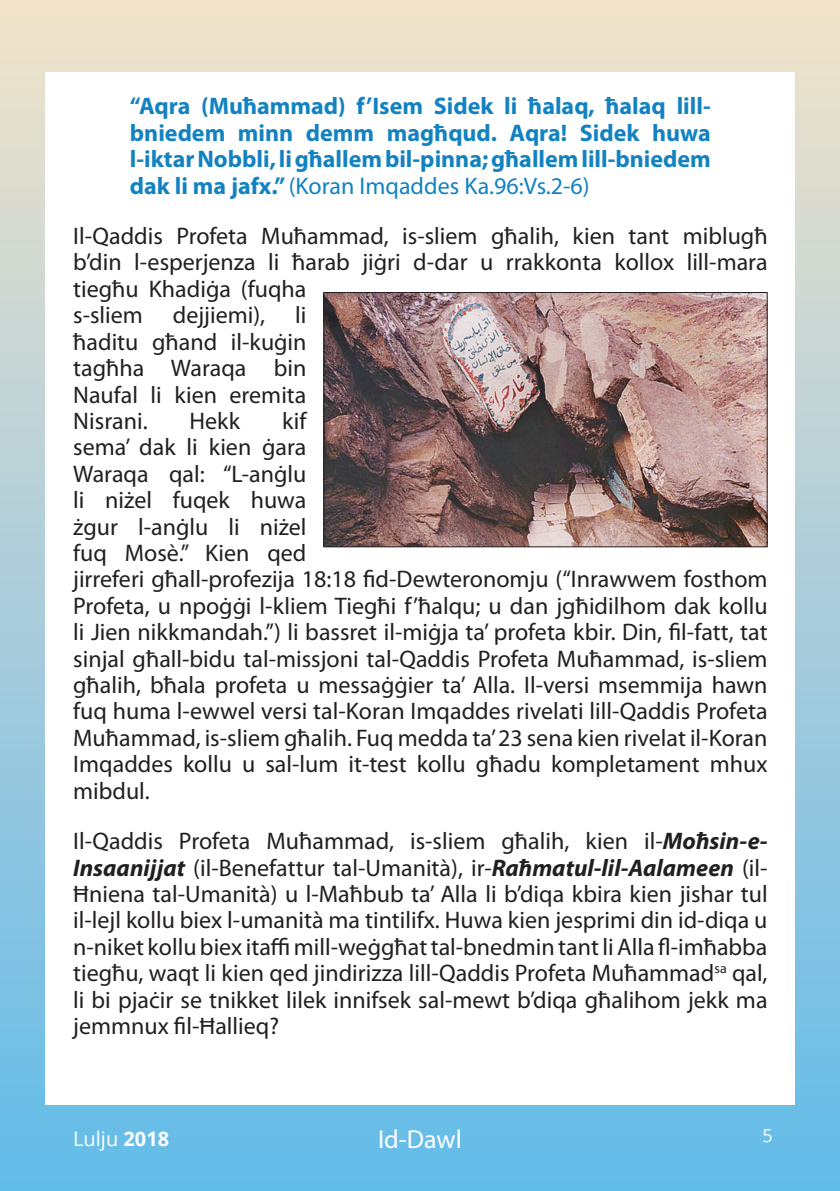
<style>
.page{position:relative;width:840px;height:1191px;background:#fff}
.page>*{position:absolute;margin:0;border:0;box-sizing:border-box;transform-origin:0 0}
.t1{font:26px "Myriad Pro";color:#fff}
.t2{font:24px/26.4px "Myriad Pro";color:#231f20}
.t3{font:700 24px/26.4px "Myriad Pro";color:#1282c1;text-align:justify}
.t4{font:20px "Open Sans";color:#fff}
.t5{font:18px "Open Sans";color:#fff}
.s1{font-weight:400}
.s2{font-weight:700;font-style:italic}
.s3{font-weight:700}
</style>
<div class="page">
<img style="left:0;top:0;width:839px;height:1191px">
<div style="left:45px;top:72px;width:749px;height:1032px;background:#fff"></div>
<img style="left:325px;top:294px;width:440px;height:251px">
<div style="left:323px;top:292px;width:444px;height:255px;border:1px solid #231f20"></div>
<p class="t3" style="left:130px;top:92px;width:582px">“Aqra (Muħammad) f’Isem Sidek li ħalaq, ħalaq lill&shy;bniedem minn demm magħqud. Aqra! Sidek huwa l-iktar Nobbli, li għallem bil-pinna; għallem lill-bniedem dak li ma jafx.” <span class="s1">(Koran Imqaddes Ka.96:Vs.2-6)</span></p>
<p class="t2" style="left:73px;top:222px;width:695px">Il-Qaddis Profeta Muħammad, is-sliem għalih, kien tant miblugħ b’din l-esperjenza li ħarab jiġri d-dar u rrakkonta kollox lill-mara tiegħu Khadiġa (fuqha<br>s-sliem dejjiemi), li<br>ħaditu għand il-kuġin<br>tagħha Waraqa bin<br>Naufal li kien eremita<br>Nisrani.</p>
<p class="t2" style="left:73px;top:407px;width:695px;text-indent:209px">kif<br>sema’ dak li kien ġara<br>Waraqa qal: “L-anġlu<br>li niżel fuqek huwa<br>żgur l-anġlu li niżel<br>fuq Mosè.” Kien qed<br>jirreferi għall-profezija 18:18 fid-Dewteronomju (“Inrawwem fosthom Profeta, u npoġġi l-kliem Tiegħi f’ħalqu; u dan jgħidilhom dak kollu li Jien nikkmandah.”) li bassret il-miġja ta’ profeta kbir. Din, fil-fatt, tat sinjal għall-bidu tal-missjoni tal-Qaddis Profeta Muħammad, is-sliem għalih, bħala profeta u messaġġier ta’ Alla. Il-versi msemmija hawn fuq huma l-ewwel versi tal-Koran Imqaddes rivelati lill-Qaddis Profeta Muħammad, is-sliem għalih. Fuq medda ta’ 23 sena kien rivelat il-Koran Imqaddes kollu u sal-lum it-test kollu għadu kompletament mhux mibdul.</p>
<p class="t2" style="left:73px;top:827px;width:695px;text-align:justify">Il-Qaddis Profeta Muħammad, is-sliem għalih, kien il-<span class="s2">Moħsin-e-Insaanijjat</span> (il-Benefattur tal-Umanità), ir-<span class="s2">Raħmatul-lil-Aalameen</span> (il-Ħniena tal-Umanità) u l-Maħbub ta’ Alla li b’diqa kbira kien jishar tul il-lejl kollu biex l-umanità ma tintilifx. Huwa kien jesprimi din id-diqa u n-niket kollu biex itaffi mill-weġgħat tal-bnedmin tant li Alla fl-imħabba tiegħu, waqt li kien qed jindirizza lill-Qaddis Profeta Muħammad<sup>sa</sup> qal, li bi pjaċir se tnikket lilek innifsek sal-mewt b’diqa għalihom jekk ma jemmnux fil-Ħallieq?</p>
<p class="t2" style="left:189px;top:407px;width:52px">Hekk</p>
<p class="t4" style="left:73px;top:1125px;width:97px">Lulju <span class="s3">2018</span></p>
<p class="t1" style="left:378px;top:1123px;width:85px">Id-Dawl</p>
<p class="t5" style="left:762px;top:1123px;width:12px">5</p>
</div>
